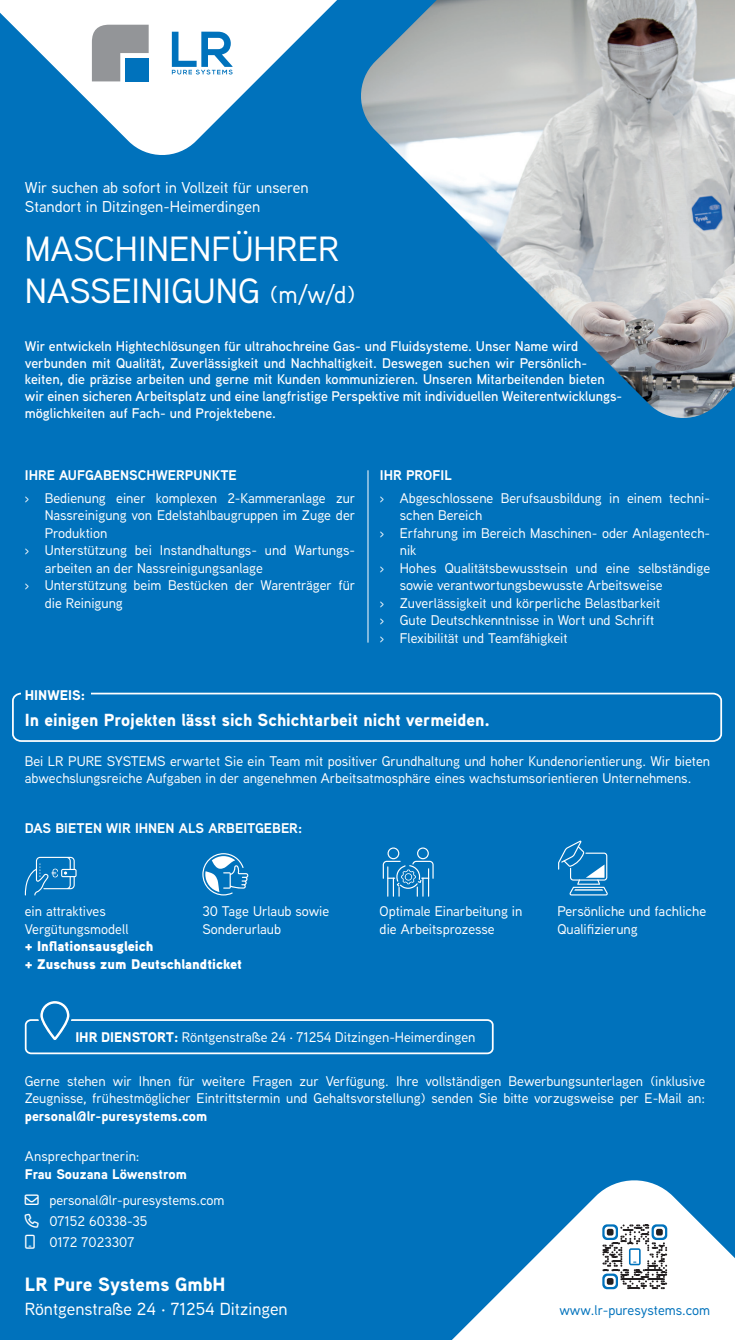
<style>
.page{position:relative;width:735px;height:1340px;background:#fff}
.page>*{position:absolute;margin:0;border:0;box-sizing:border-box;transform-origin:0 0}
.t1{font:500 35px/42px "Aaux Next";color:#fff}
.t2{font:900 19.25px "Aaux Next";color:#fff}
.t3{font:900 17.5px "Aaux Next";color:#fff}
.t4{font:500 17.5px "Aaux Next";color:#fff}
.t5{font:500 15.75px/19.2px "Aaux Next";color:#fff}
.t6{font:500 14px/17.5px "Aaux Next";color:#fff}
.t7{font:600 14px/16.8px "Aaux Next";color:#fff}
.t8{font:700 14px "Aaux Next";color:#fff}
.t9{font:900 14px/17.5px "Aaux Next";color:#fff}
.t10{font:900 14px "Aaux Next";color:#fff}
.t11{font:500 14px "Aaux Next";color:#0072bc}
.s1{font-size:24.5px}
.s2{font-weight:900}
</style>
<div class="page">
<div style="left:0;top:0;width:734px;height:1339px;background:#0072bc"></div>
<svg style="left:453px;top:1180px;width:281px;height:159px;fill:#fff"></svg>
<svg style="left:602px;top:1224px;width:65px;height:65px;background:#a9b3bb"></svg>
<svg style="left:0;top:0;width:337px;height:155px;fill:#fff"></svg>
<img style="left:361px;top:0;width:373px;height:418px">
<svg style="left:172px;top:32px;width:60px;height:42px"></svg>
<svg style="left:92px;top:25px;width:57px;height:56px;background:#9fa1a3"></svg>
<div style="left:125px;top:58px;width:24px;height:23px;background:#0072bc"></div>
<hr style="left:367px;top:470px;width:1px;height:172px;background:#fff">
<svg style="left:25px;top:856px;width:52px;height:39px"></svg>
<svg style="left:202px;top:853px;width:46px;height:42px"></svg>
<svg style="left:382px;top:847px;width:51px;height:49px"></svg>
<svg style="left:558px;top:840px;width:49px;height:55px"></svg>
<div style="left:25px;top:1019px;width:468px;height:35px;border:2px solid #fff;border-radius:5px"></div>
<svg style="left:36px;top:1001px;width:38px;height:39px"></svg>
<svg style="left:12px;top:692px;width:710px;height:50px"></svg>
<div style="left:21px;top:687px;width:70px;height:15px;background:#0072bc"></div>
<p class="t5" style="left:25px;top:177px;width:285px">Wir suchen ab sofort in Vollzeit für unseren<br>Standort in Ditzingen-Heimerdingen</p>
<h1 class="t1" style="left:25px;top:227px;width:332px">MASCHINENFÜHRER<br>NASSEINIGUNG <span class="s1">(m/w/d)</span></h1>
<p class="t7" style="left:25px;top:337px;width:598px">Wir entwickeln Hightechlösungen für ultrahochreine Gas- und Fluidsysteme. Unser Name wird verbunden mit Qualität, Zuverlässigkeit und Nachhaltigkeit. Deswegen suchen wir Persönlich&shy;keiten, die präzise arbeiten und gerne mit Kunden kommunizieren. Unseren Mitarbeitenden bieten wir einen sicheren Arbeitsplatz und eine langfristige Perspektive mit individuellen Weiterentwicklungs&shy;möglichkeiten auf Fach- und Projektebene.</p>
<p class="t8" style="left:25px;top:465px;width:213px">IHRE AUFGABENSCHWERPUNKTE</p>
<p class="t6" style="left:25px;top:488px;width:332px">› Bedienung einer komplexen 2-Kammeranlage zur</p>
<p class="t6" style="left:45px;top:506px;width:312px">Nassreinigung von Edelstahlbaugruppen im Zuge der</p>
<p class="t6" style="left:45px;top:523px;width:64px">Produktion</p>
<p class="t6" style="left:25px;top:541px;width:331px">› Unterstützung bei Instandhaltungs- und Wartungs-</p>
<p class="t6" style="left:45px;top:558px;width:220px">arbeiten an der Nassreinigungsanlage</p>
<p class="t6" style="left:25px;top:576px;width:332px">› Unterstützung beim Bestücken der Warenträger für</p>
<p class="t6" style="left:45px;top:593px;width:80px">die Reinigung</p>
<p class="t8" style="left:379px;top:465px;width:74px">IHR PROFIL</p>
<p class="t6" style="left:379px;top:488px;width:331px">› Abgeschlossene Berufsausbildung in einem techni-</p>
<p class="t6" style="left:399px;top:506px;width:84px">schen Bereich</p>
<p class="t6" style="left:379px;top:523px;width:331px">› Erfahrung im Bereich Maschinen- oder Anlagentech-</p>
<p class="t6" style="left:399px;top:541px;width:18px">nik</p>
<p class="t6" style="left:379px;top:558px;width:331px">› Hohes Qualitätsbewusstsein und eine selbständige</p>
<p class="t6" style="left:399px;top:576px;width:264px">sowie verantwortungsbewusste Arbeitsweise</p>
<p class="t6" style="left:379px;top:593px;width:282px">› Zuverlässigkeit und körperliche Belastbarkeit</p>
<p class="t6" style="left:379px;top:611px;width:275px">› Gute Deutschkenntnisse in Wort und Schrift</p>
<p class="t6" style="left:379px;top:628px;width:189px">› Flexibilität und Teamfähigkeit</p>
<p class="t10" style="left:25px;top:685px;width:62px">HINWEIS:</p>
<p class="t3" style="left:25px;top:707px;width:466px">In einigen Projekten lässt sich Schichtarbeit nicht vermeiden.</p>
<p class="t6" style="left:25px;top:752px;width:686px">Bei LR PURE SYSTEMS erwartet Sie ein Team mit positiver Grundhaltung und hoher Kundenorientierung. Wir bieten abwechslungsreiche Aufgaben in der angenehmen Arbeitsatmosphäre eines wachstumsorientieren Unternehmens.</p>
<p class="t8" style="left:25px;top:818px;width:279px">DAS BIETEN WIR IHNEN ALS ARBEITGEBER:</p>
<p class="t6" style="left:25px;top:902px;width:105px">ein attraktives<br>Vergütungsmodell</p>
<p class="t9" style="left:25px;top:937px;width:218px">+ Inflationsausgleich<br>+ Zuschuss zum Deutschlandticket</p>
<p class="t6" style="left:202px;top:902px;width:128px">30 Tage Urlaub sowie<br>Sonderurlaub</p>
<p class="t6" style="left:557px;top:902px;width:150px">Persönliche und fachliche<br>Qualifizierung</p>
<p class="t6" style="left:379px;top:902px;width:144px">Optimale Einarbeitung in die Arbeitsprozesse</p>
<p class="t6" style="left:75px;top:1028px;width:401px"><span class="s2">IHR DIENSTORT:</span> Röntgenstraße 24 · 71254 Ditzingen-Heimerdingen</p>
<p class="t6" style="left:25px;top:1071px;width:681px">Gerne stehen wir Ihnen für weitere Fragen zur Verfügung. Ihre vollständigen Bewerbungsunterlagen (inklusive<br>Zeugnisse, frühestmöglicher Eintrittstermin und Gehaltsvorstellung) senden Sie bitte vorzugsweise per E-Mail an:</p>
<p class="t10" style="left:25px;top:1105px;width:184px">personal@lr-puresystems.com</p>
<p class="t6" style="left:25px;top:1147px;width:116px">Ansprechpartnerin:</p>
<p class="t6" style="left:25px;top:1160px;width:201px;line-height:25.9px"><span class="s2">Frau Souzana Löwenstrom<br></span>✉ personal@lr-puresystems.com</p>
<p class="t6" style="left:49px;top:1209px;width:100px;line-height:21px">07152 60338-35<br>0172 7023307</p>
<h2 class="t2" style="left:25px;top:1270px;width:202px">LR Pure Systems GmbH</h2>
<p class="t4" style="left:25px;top:1297px;width:264px">Röntgenstraße 24 · 71254 Ditzingen</p>
<p class="t11" style="left:559px;top:1300px;width:152px">www.lr-puresystems.com</p>
</div>
